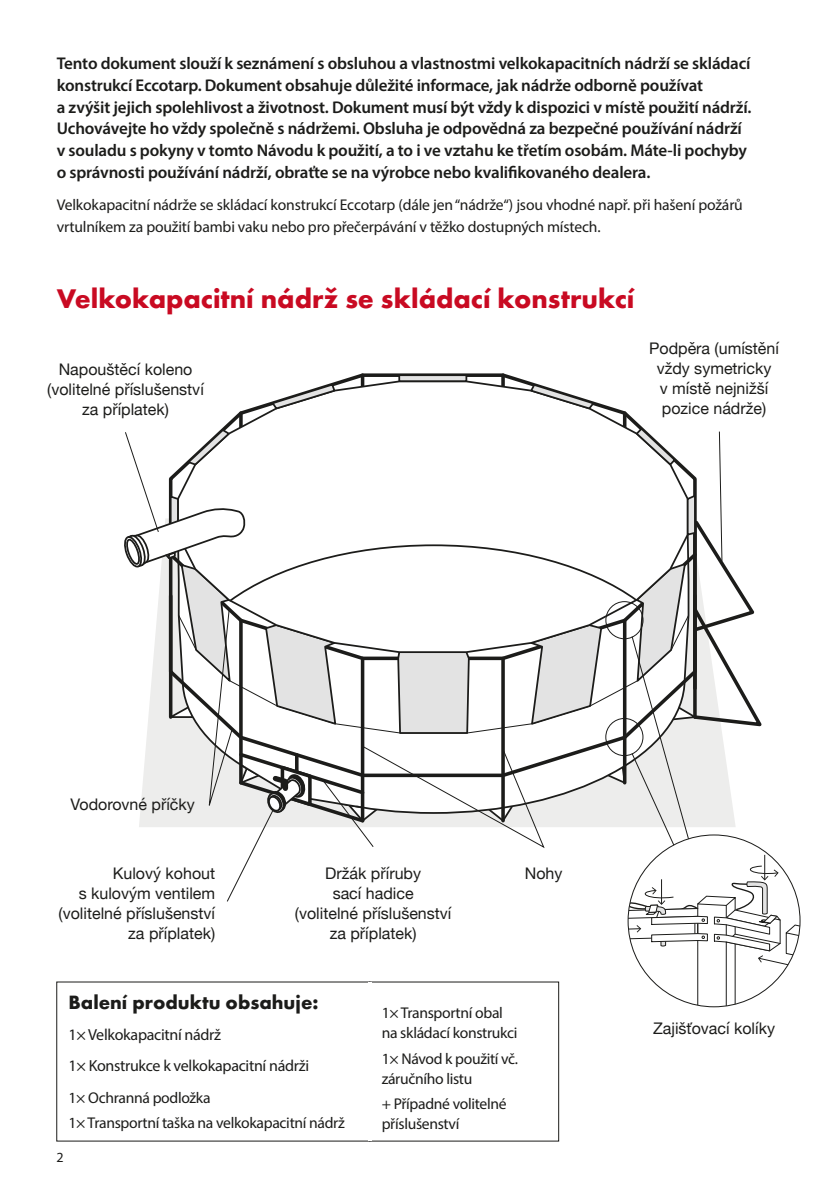
<style>
.page{position:relative;width:840px;height:1191px;background:#fff}
.page>*{position:absolute;margin:0;border:0;box-sizing:border-box;transform-origin:0 0}
._2021_H2{font:700 28px "Futura TOT";color:#c90a22}
._2021_H3{font:700 20px "Futura TOT";color:#1c1c1a}
._2021_text{font:600 17px/21.6px "Myriad Pro";letter-spacing:-.01em;color:#1c1c1a}
._2021_popisky{font:16px/20px "Helvetica Neue";color:#1c1c1a;text-align:center}
._2021_H3-2{font:16px "Myriad Pro";letter-spacing:-.02em;color:#1c1c1a}
._2021_text-2{font:15.6px/21.6px "Myriad Pro";letter-spacing:-.01em;color:#1c1c1a}
._2021_odrazky_bez_od{font:15.6px/20px "Myriad Pro";letter-spacing:-.02em;color:#1c1c1a}
.t1{font:14px "Myriad Pro";color:#1c1c1a}
</style>
<div class="page">
<div style="left:399px;top:375px;width:67px;height:6px;background:#e3e3e3"></div>
<div style="left:398px;top:374px;width:69px;height:8px;border:2px solid #1c1c1a"></div>
<svg style="left:224px;top:379px;width:417px;height:47px"></svg>
<svg style="left:528px;top:382px;width:68px;height:28px"></svg>
<svg style="left:270px;top:382px;width:66px;height:28px"></svg>
<svg style="left:56px;top:981px;width:312px;height:161px"></svg>
<svg style="left:368px;top:981px;width:191px;height:161px"></svg>
<hr style="left:734px;top:944px;width:1px;height:62px;background:#1c1c1a">
<hr style="left:697px;top:904px;width:1px;height:102px;background:#1c1c1a">
<hr style="left:725px;top:942px;width:1px;height:64px;background:#1c1c1a">
<svg style="left:124px;top:426px;width:675px;height:544px"></svg>
<hr style="left:368px;top:982px;width:4px;height:158px;background:#fff">
<p class="_2021_text" style="left:57px;top:53px;width:696px">Tento dokument slouží k seznámení s obsluhou a vlastnostmi velkokapacitních nádrží se skládací konstrukcí Eccotarp. Dokument obsahuje důležité informace, jak nádrže odborně používat<br>a zvýšit jejich spolehlivost a životnost. Dokument musí být vždy k dispozici v místě použití nádrží.<br>Uchovávejte ho vždy společně s nádržemi. Obsluha je odpovědná za bezpečné používání nádrží v souladu s pokyny v tomto Návodu k použití, a to i ve vztahu ke třetím osobám. Máte-li pochyby o správnosti používání nádrží, obraťte se na výrobce nebo kvalifikovaného dealera.</p>
<p class="_2021_text-2" style="left:57px;top:194px;width:687px">Velkokapacitní nádrže se skládací konstrukcí Eccotarp (dále jen “nádrže“) jsou vhodné např. při hašení požárů vrtulníkem za použití bambi vaku nebo pro přečerpávání v těžko dostupných místech.</p>
<p class="_2021_H2" style="left:57px;top:282px;width:578px">Velkokapacitní nádrž se skládací konstrukcí</p>
<p class="_2021_popisky" style="left:47px;top:360px;width:158px">Napouštěcí koleno (volitelné příslušenství za příplatek)</p>
<p class="_2021_popisky" style="left:648px;top:339px;width:131px">Podpěra (umístění vždy symetricky<br>v místě nejnižší pozice nádrže)</p>
<p class="_2021_popisky" style="left:70px;top:795px;width:126px">Vodorovné příčky</p>
<p class="_2021_popisky" style="left:58px;top:864px;width:158px;text-align:right">Kulový kohout<br>s kulovým ventilem (volitelné příslušenství za příplatek)</p>
<p class="_2021_popisky" style="left:524px;top:864px;width:39px">Nohy</p>
<p class="_2021_popisky" style="left:295px;top:864px;width:158px">Držák příruby<br>sací hadice<br>(volitelné příslušenství za příplatek)</p>
<p class="_2021_H3" style="left:69px;top:989px;width:251px">Balení produktu obsahuje:</p>
<p class="_2021_H3-2" style="left:69px;top:1024px;width:154px">1× Velkokapacitní nádrž</p>
<p class="_2021_H3-2" style="left:69px;top:1056px;width:242px">1× Konstrukce k velkokapacitní nádrži</p>
<p class="_2021_odrazky_bez_od" style="left:69px;top:1087px;width:143px">1× Ochranná podložka</p>
<p class="_2021_odrazky_bez_od" style="left:69px;top:1112px;width:277px">1× Transportní taška na velkokapacitní nádrž</p>
<p class="t1" style="left:56px;top:1148px;width:9px">2</p>
<p class="_2021_odrazky_bez_od" style="left:381px;top:1002px;width:137px">1× Transportní obal na skládací konstrukci</p>
<p class="_2021_odrazky_bez_od" style="left:381px;top:1048px;width:138px">1× Návod k použití vč. záručního listu</p>
<p class="_2021_odrazky_bez_od" style="left:381px;top:1093px;width:126px">+ Případné volitelné příslušenství</p>
<p class="_2021_popisky" style="left:652px;top:1019px;width:123px">Zajišťovací kolíky</p>
</div>
